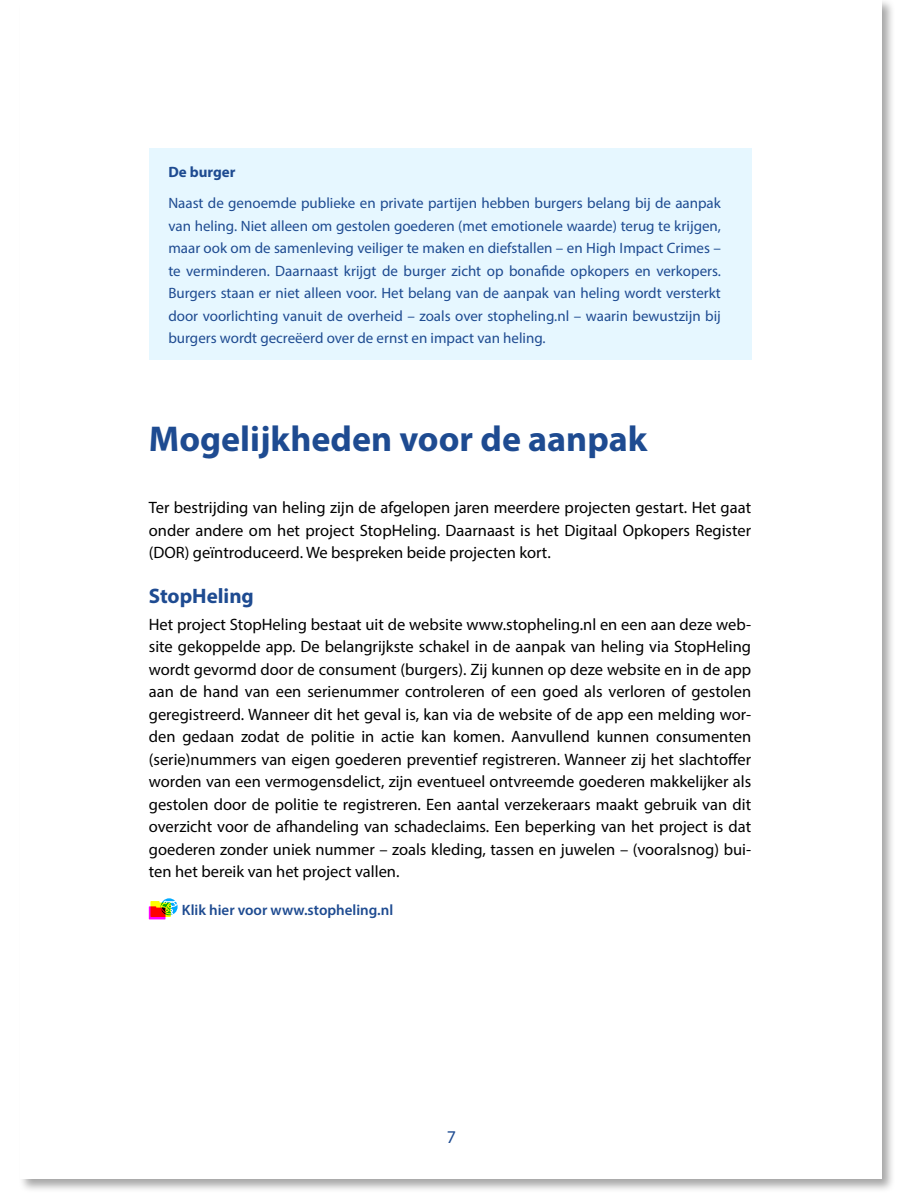
<style>
.page{position:relative;width:900px;height:1200px;background:#fff}
.page>*{position:absolute;margin:0;border:0;box-sizing:border-box;transform-origin:0 0}
.Hfdstk{font:700 36px "Myriad Pro";color:#1e4b91}
.subvet{font:700 21px "Myriad Pro";color:#1e4b91}
.t1{font:18px "Myriad Pro";color:#1e4b91}
.body{font:16.5px/22.5px "Myriad Pro";color:#000;text-align:justify}
.intermezzobody{font:15px/22.5px "Myriad Pro";color:#1e4b91;text-align:justify}
.t2{font:600 15px "Myriad Pro";color:#1e4b91}
.intermezzokop{font:700 15px "Myriad Pro";color:#1e4b91}
</style>
<div class="page">
<div style="left:18px;top:0;width:878px;height:1193px;background:#000;opacity:.35"></div>
<div style="left:20px;top:0;width:861px;height:1179px;background:#fff"></div>
<div style="left:149px;top:149px;width:602px;height:211px;background:#e6f7ff"></div>
<svg style="left:161px;top:898px;width:17px;height:17px"></svg>
<svg style="left:149px;top:900px;width:29px;height:19px"></svg>
<p class="intermezzokop" style="left:168px;top:162px;width:69px">De burger</p>
<p class="intermezzobody" style="left:168px;top:192px;width:554px">Naast de genoemde publieke en private partijen hebben burgers belang bij de aanpak van heling. Niet alleen om gestolen goederen (met emotionele waarde) terug te krijgen, maar ook om de samenleving veiliger te maken en diefstallen – en High Impact Crimes – te verminderen. Daarnaast krijgt de burger zicht op bonafide opkopers en verkopers.<br>Burgers staan er niet alleen voor. Het belang van de aanpak van heling wordt versterkt door voorlichting vanuit de overheid – zoals over stopheling.nl – waarin bewustzijn bij burgers wordt gecreëerd over de ernst en impact van heling.</p>
<p class="Hfdstk" style="left:149px;top:416px;width:500px">Mogelijkheden voor de aanpak</p>
<p class="body" style="left:149px;top:496px;width:604px">Ter bestrijding van heling zijn de afgelopen jaren meerdere projecten gestart. Het gaat onder andere om het project StopHeling. Daarnaast is het Digitaal Opkopers Register (DOR) geïntroduceerd. We bespreken beide projecten kort.</p>
<p class="subvet" style="left:149px;top:582px;width:107px">StopHeling</p>
<p class="body" style="left:149px;top:613px;width:604px">Het project StopHeling bestaat uit de website www.stopheling.nl en een aan deze web&shy;site gekoppelde app. De belangrijkste schakel in de aanpak van heling via StopHeling wordt gevormd door de consument (burgers). Zij kunnen op deze website en in de app aan de hand van een serienummer controleren of een goed als verloren of gestolen geregistreerd. Wanneer dit het geval is, kan via de website of de app een melding wor&shy;den gedaan zodat de politie in actie kan komen. Aanvullend kunnen consumenten (serie)nummers van eigen goederen preventief registreren. Wanneer zij het slachtoffer worden van een vermogensdelict, zijn eventueel ontvreemde goederen makkelijker als gestolen door de politie te registreren. Een aantal verzekeraars maakt gebruik van dit overzicht voor de afhandeling van schadeclaims. Een beperking van het project is dat goederen zonder uniek nummer – zoals kleding, tassen en juwelen – (vooralsnog) bui&shy;ten het bereik van het project vallen.</p>
<p class="t2" style="left:182px;top:900px;width:213px">Klik hier voor www.stopheling.nl</p>
<p class="t1" style="left:447px;top:1126px;width:11px">7</p>
</div>
